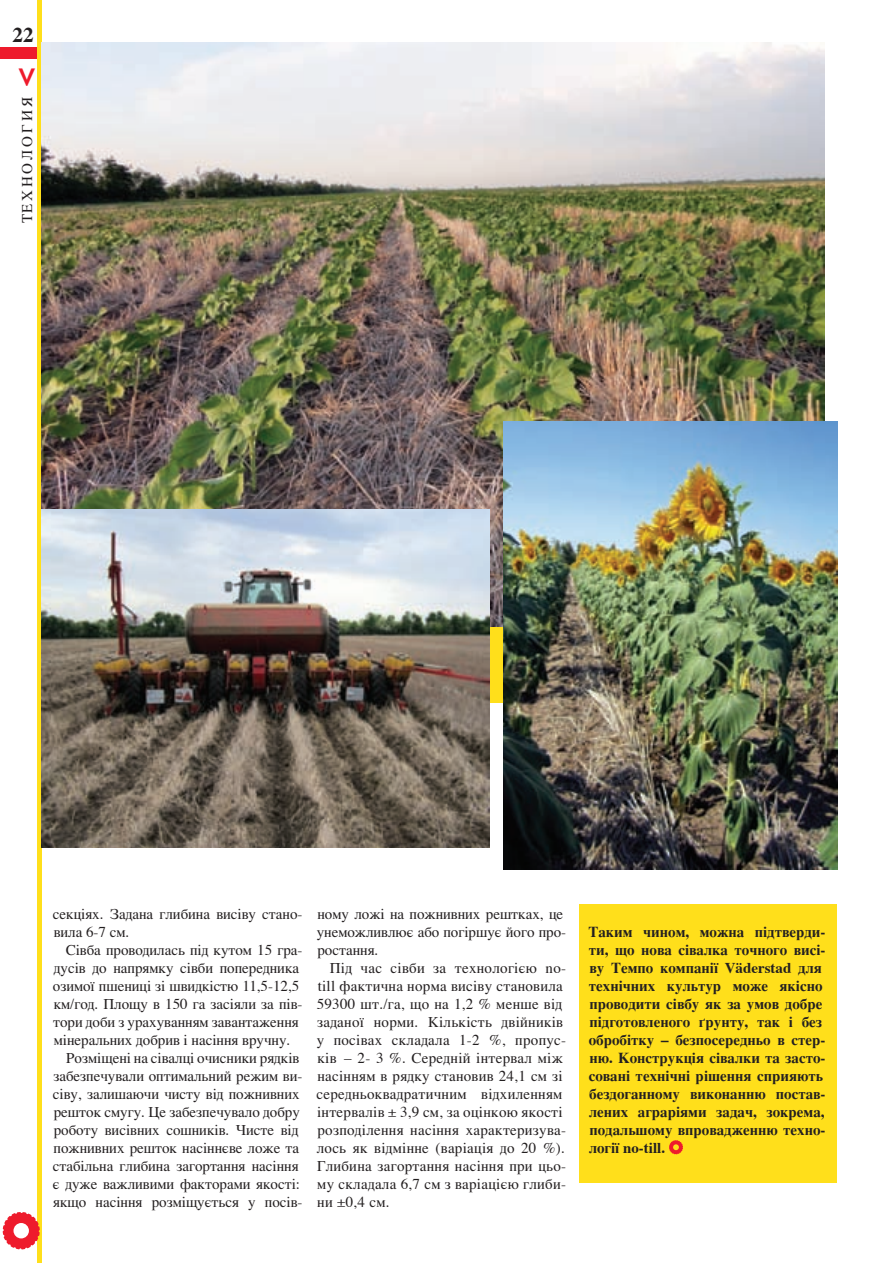
<style>
.page{position:relative;width:891px;height:1263px;background:#fff}
.page>*{position:absolute;margin:0;border:0;box-sizing:border-box;transform-origin:0 0}
.t1{font:700 21px "Times";color:#231f20}
.t2{font:15px/18px "Times";color:#231f20}
.t3{font:15px/18px "Times";letter-spacing:.02em;color:#231f20}
.t4{font:700 15px/18px "Times";color:#231f20}
.t5{font:15px "Times";letter-spacing:.2em;color:#231f20}
.s1{font-weight:700;font-size:30.9px;color:#ee1b2c}
</style>
<div class="page">
<div style="left:0;top:48px;width:42px;height:11px;background:#ee1b2c"></div>
<svg style="left:38px;top:1px;width:4px;height:1262px;background:#eacf29"></svg>
<svg style="left:3px;top:1212px;width:37px;height:37px"></svg>
<div style="left:454px;top:622px;width:134px;height:80px;background:#ffdf1b"></div>
<div style="left:580px;top:904px;width:257px;height:279px;background:#ffdf1b"></div>
<svg style="left:669px;top:1140px;width:14px;height:14px"></svg>
<img style="left:42px;top:42px;width:782px;height:584px">
<img style="left:42px;top:509px;width:447px;height:338px">
<img style="left:503px;top:422px;width:334px;height:448px">
<h1 class="t1" style="left:13px;top:26px;width:22px">22</h1>
<p class="t5" style="left:21px;top:223px;width:156px;rotate:-90deg">ТЕХНОЛОГИЯ <span class="s1">&lt;</span></p>
<p class="t2" style="left:53px;top:906px;width:251px">секціях. Задана глибина висіву стано&shy;вила 6-7 см.</p>
<p class="t2" style="left:66px;top:942px;width:238px">Сівба проводилась під кутом 15 гра-</p>
<p class="t2" style="left:54px;top:960px;width:247px">дусів до напрямку сівби попередника</p>
<p class="t2" style="left:53px;top:978px;width:248px">озимої пшениці зі швидкістю 11,5-12,5</p>
<p class="t2" style="left:54px;top:996px;width:250px">км/год. Площу в 150 га засіяли за пів-</p>
<p class="t2" style="left:53px;top:1014px;width:247px">тори доби з урахуванням завантаження</p>
<p class="t2" style="left:54px;top:1032px;width:238px">мінеральних добрив і насіння вручну.</p>
<p class="t2" style="left:66px;top:1050px;width:235px">Розміщені на сівалці очисники рядків</p>
<p class="t2" style="left:53px;top:1068px;width:251px">забезпечували оптимальний режим ви-</p>
<p class="t2" style="left:53px;top:1086px;width:248px">сіву, залишаючи чисту від пожнивних</p>
<p class="t2" style="left:54px;top:1104px;width:248px">решток смугу. Це забезпечувало добру</p>
<p class="t2" style="left:54px;top:1122px;width:246px">роботу висівних сошників. Чисте від</p>
<p class="t2" style="left:54px;top:1140px;width:247px">пожнивних решток насіннєве ложе та</p>
<p class="t2" style="left:53px;top:1158px;width:247px">стабільна глибина загортання насіння</p>
<p class="t2" style="left:53px;top:1176px;width:249px">є дуже важливими факторами якості:</p>
<p class="t2" style="left:53px;top:1194px;width:251px">якщо насіння розміщується у посів-</p>
<p class="t2" style="left:317px;top:906px;width:251px">ному ложі на пожнивних рештках, це унеможливлює або погіршує його про&shy;ростання.</p>
<p class="t3" style="left:317px;top:960px;width:251px;text-indent:13px">Під час сівби за технологією no&shy;till фактична норма висіву становила 59300 шт./га, що на 1,2 % менше від заданої норми. Кількість двійників у посівах складала 1-2 %, пропус&shy;ків – 2- 3 %. Середній інтервал між насінням в рядку становив 24,1 см зі середньоквадратичним відхиленням інтервалів ± 3,9 см, за оцінкою якості розподілення насіння характеризува&shy;лось як відмінне (варіація до 20 %).<br>Глибина загортання насіння при цьо&shy;му складала 6,7 см з варіацією глиби&shy;ни ±0,4 см.</p>
<p class="t4" style="left:588px;top:924px;width:239px">Таким чином, можна підтверди&shy;ти, що нова сівалка точного висі&shy;ву Темпо компанії Väderstad для технічних культур може якісно проводити сівбу як за умов добре підготовленого ґрунту, так і без обробітку – безпосередньо в стер&shy;ню. Конструкція сівалки та засто&shy;совані технічні рішення сприяють бездоганному виконанню постав&shy;лених аграріями задач, зокрема, подальшому впровадженню техно&shy;логії no-till.</p>
</div>
